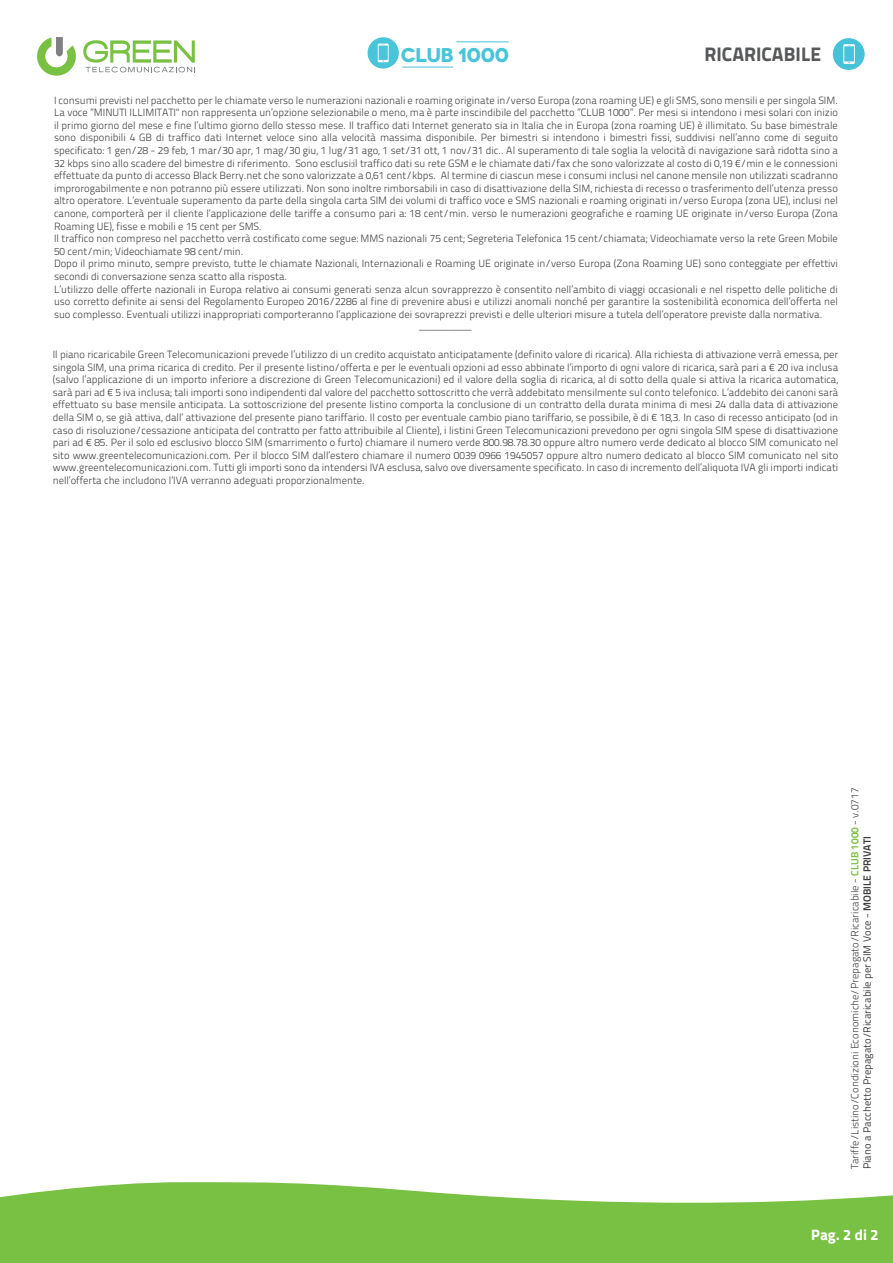
<style>
.page{position:relative;width:893px;height:1263px;background:#fff}
.page>*{position:absolute;margin:0;border:0;box-sizing:border-box;transform-origin:0 0}
.t1{font:700 19.95px "Novecentowide";letter-spacing:-.025em;color:#49c4d9}
.t2{font:800 19.5px "Titillium Text 22 L";color:#57585a}
.t3{font:800 15px "Titillium Text 22 L";color:#fff}
.t4{font:300 10.5px/12.6px "Titillium Text 22 L";color:#3e3e3f}
.s1{font-weight:700;color:#79c142}
.s2{font-weight:400}
.s3{font-weight:700}
</style>
<div class="page">
<div style="left:832px;top:38px;width:33px;height:33px;background:#46c3d9;border-radius:50%"></div>
<div style="left:832px;top:37px;width:34px;height:34px;border:1px solid #fff;border-radius:50%"></div>
<svg style="left:843px;top:44px;width:12px;height:20px"></svg>
<svg style="left:0;top:1182px;width:893px;height:81px;background:#8bc95c"></svg>
<svg style="left:37px;top:37px;width:39px;height:39px"></svg>
<svg style="left:83px;top:40px;width:112px;height:32px"></svg>
<hr style="left:402px;top:67px;width:51px;height:1px;background:#49c4d9">
<div style="left:368px;top:37px;width:31px;height:32px;background:#49c4d9;border-radius:50%"></div>
<svg style="left:378px;top:44px;width:11px;height:18px"></svg>
<hr style="left:456px;top:41px;width:53px;height:1px;background:#49c4d9">
<h1 class="t1" style="left:401px;top:43px;width:110px">CLUB 1000</h1>
<h2 class="t2" style="left:705px;top:39px;width:118px">RICARICABILE</h2>
<p class="t4" style="left:54px;top:93px;width:785px">I consumi previsti nel pacchetto per le chiamate verso le numerazioni nazionali e roaming originate in/verso Europa (zona roaming UE) e gli SMS, sono mensili e per singola SIM.<br>La voce ”MINUTI ILLIMITATI" non rappresenta un’opzione selezionabile o meno, ma è parte inscindibile del pacchetto ”CLUB 1000”. Per mesi si intendono i mesi solari con inizio il primo giorno del mese e fine l’ultimo giorno dello stesso mese. Il traffico dati Internet generato sia in Italia che in Europa (zona roaming UE) è illimitato. Su base bimestrale sono disponibili 4 GB di traffico dati Internet veloce sino alla velocità massima disponibile. Per bimestri si intendono i bimestri fissi, suddivisi nell’anno come di seguito specificato: 1 gen/28 - 29 feb, 1 mar/30 apr, 1 mag/30 giu, 1 lug/31 ago, 1 set/31 ott, 1 nov/31 dic.. Al superamento di tale soglia la velocità di navigazione sarà ridotta sino a 32 kbps sino allo scadere del bimestre di riferimento. Sono esclusi:il traffico dati su rete GSM e le chiamate dati/fax che sono valorizzate al costo di 0,19 €/min e le connessioni effettuate da punto di accesso Black Berry.net che sono valorizzate a 0,61 cent/kbps. Al termine di ciascun mese i consumi inclusi nel canone mensile non utilizzati scadranno improrogabilmente e non potranno più essere utilizzati. Non sono inoltre rimborsabili in caso di disattivazione della SIM, richiesta di recesso o trasferimento dell’utenza presso altro operatore. L’eventuale superamento da parte della singola carta SIM dei volumi di traffico voce e SMS nazionali e roaming originati in/verso Europa (zona UE), inclusi nel canone, comporterà per il cliente l’applicazione delle tariffe a consumo pari a: 18 cent/min. verso le numerazioni geografiche e roaming UE originate in/verso Europa (Zona Roaming UE), fisse e mobili e 15 cent per SMS.<br>Il traffico non compreso nel pacchetto verrà costificato come segue: MMS nazionali 75 cent; Segreteria Telefonica 15 cent/chiamata; Videochiamate verso la rete Green Mobile 50 cent/min; Videochiamate 98 cent/min.<br>Dopo il primo minuto, sempre previsto, tutte le chiamate Nazionali, Internazionali e Roaming UE originate in/verso Europa (Zona Roaming UE) sono conteggiate per effettivi secondi di conversazione senza scatto alla risposta.<br>L’utilizzo delle offerte nazionali in Europa relativo ai consumi generati senza alcun sovrapprezzo è consentito nell’ambito di viaggi occasionali e nel rispetto delle politiche di uso corretto definite ai sensi del Regolamento Europeo 2016/2286 al fine di prevenire abusi e utilizzi anomali nonché per garantire la sostenibilità economica dell’offerta nel suo complesso. Eventuali utilizzi inappropriati comporteranno l’applicazione dei sovraprezzi previsti e delle ulteriori misure a tutela dell’operatore previste dalla normativa.</p>
<p class="t4" style="left:419px;top:322px;width:54px">—————</p>
<p class="t4" style="left:53px;top:347px;width:787px;text-align:justify">Il piano ricaricabile Green Telecomunicazioni prevede l’utilizzo di un credito acquistato anticipatamente (definito valore di ricarica). Alla richiesta di attivazione verrà emessa, per singola SIM, una prima ricarica di credito. Per il presente listino/offerta e per le eventuali opzioni ad esso abbinate l’importo di ogni valore di ricarica, sarà pari a € 20 iva inclusa (salvo l’applicazione di un importo inferiore a discrezione di Green Telecomunicazioni) ed il valore della soglia di ricarica, al di sotto della quale si attiva la ricarica automatica, sarà pari ad € 5 iva inclusa; tali importi sono indipendenti dal valore del pacchetto sottoscritto che verrà addebitato mensilmente sul conto telefonico. L’addebito dei canoni sarà effettuato su base mensile anticipata. La sottoscrizione del presente listino comporta la conclusione di un contratto della durata minima di mesi 24 dalla data di attivazione della SIM o, se già attiva, dall’ attivazione del presente piano tariffario. Il costo per eventuale cambio piano tariffario, se possibile, è di € 18,3. In caso di recesso anticipato (od in caso di risoluzione/cessazione anticipata del contratto per fatto attribuibile al Cliente), i listini Green Telecomunicazioni prevedono per ogni singola SIM spese di disattivazione pari ad € 85. Per il solo ed esclusivo blocco SIM (smarrimento o furto) chiamare il numero verde 800.98.78.30 oppure altro numero verde dedicato al blocco SIM comunicato nel sito www.greentelecomunicazioni.com. Per il blocco SIM dall’estero chiamare il numero 0039 0966 1945057 oppure altro numero dedicato al blocco SIM comunicato nel sito www.greentelecomunicazioni.com. Tutti gli importi sono da intendersi IVA esclusa, salvo ove diversamente specificato. In caso di incremento dell’aliquota IVA gli importi indicati nell’offerta che includono l’IVA verranno adeguati proporzionalmente.</p>
<p class="t4" style="left:848px;top:1169px;width:383px;rotate:-90deg">Tariffe/Listino/Condizioni Economiche/Prepagato/Ricaricabile - <span class="s1">CLUB 1000</span> - v.0717<br><span class="s2">Piano a Pacchetto Prepagato/Ricaricabile per SIM Voce -</span> <span class="s3">MOBILE PRIVATI</span></p>
<h3 class="t3" style="left:811px;top:1223px;width:69px">Pag. 2 di 2</h3>
</div>
